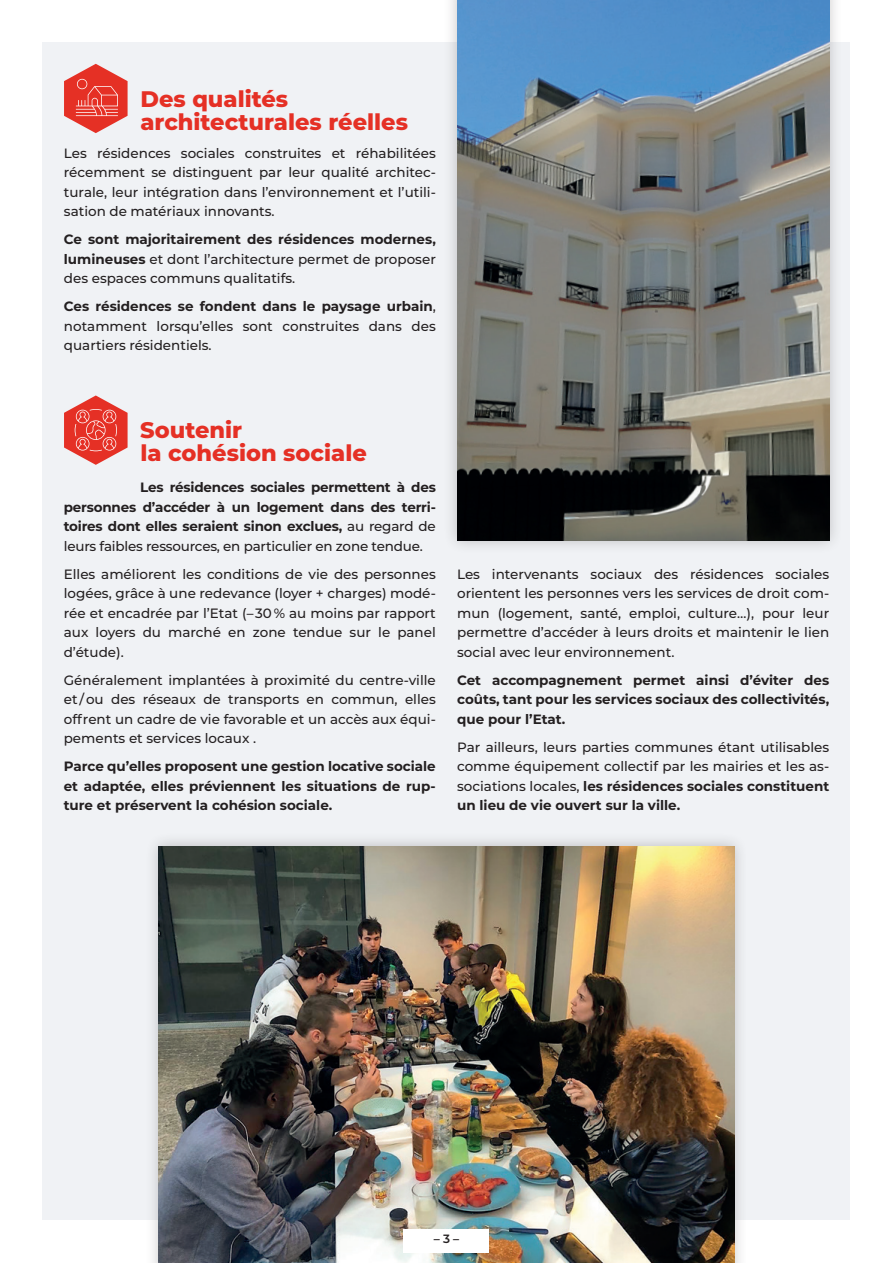
<style>
.page{position:relative;width:893px;height:1263px;background:#fff}
.page>*{position:absolute;margin:0;border:0;box-sizing:border-box;transform-origin:0 0}
.t1{font:800 22.5px/22.5px "Montserrat";color:#e53025}
.t2{font:500 13.5px/19.5px "Montserrat";color:#231f20;text-align:justify}
.t3{font:700 13.5px/19.5px "Montserrat";color:#231f20;text-align:justify}
.t4{font:600 12px "Montserrat";color:#231f20}
.s1{font-weight:700}
.s2{font-weight:500}
</style>
<div class="page">
<div style="left:43px;top:43px;width:807px;height:1177px;background:#f0f2f5"></div>
<div style="left:145px;top:832px;width:603px;height:431px;background:#231f20;opacity:.25"></div>
<img style="left:159px;top:846px;width:575px;height:417px">
<div style="left:404px;top:1229px;width:85px;height:23px;background:#fff"></div>
<svg style="left:64px;top:395px;width:64px;height:70px"></svg>
<svg style="left:64px;top:64px;width:64px;height:69px"></svg>
<div style="left:443px;top:0;width:400px;height:554px;background:#231f20;opacity:.25"></div>
<img style="left:457px;top:0;width:372px;height:540px">
<h1 class="t1" style="left:140px;top:87px;width:269px">Des qualités architecturales réelles</h1>
<p class="t2" style="left:64px;top:143px;width:373px">Les résidences sociales construites et réhabilitées récemment se distinguent par leur qualité architec&shy;turale, leur intégration dans l’environnement et l’utili&shy;sation de matériaux innovants.</p>
<p class="t2" style="left:64px;top:229px;width:373px"><span class="s1">Ce sont majoritairement des résidences modernes, lumineuses</span> et dont l’architecture permet de proposer des espaces communs qualitatifs.</p>
<p class="t2" style="left:64px;top:296px;width:373px"><span class="s1">Ces résidences se fondent dans le paysage urbain</span>, notamment lorsqu’elles sont construites dans des quartiers résidentiels.</p>
<h1 class="t1" style="left:140px;top:418px;width:228px">Soutenir<br>la cohésion sociale</h1>
<p class="t3" style="left:64px;top:477px;width:374px;text-indent:77px">Les résidences sociales permettent à des personnes d’accéder à un logement dans des terri&shy;toires dont elles seraient sinon exclues, <span class="s2">au regard de leurs faibles ressources, en particulier en zone tendue.</span></p>
<p class="t2" style="left:64px;top:564px;width:374px">Elles améliorent les conditions de vie des personnes logées, grâce à une redevance (loyer + charges) modé&shy;rée et encadrée par l’Etat (– 30 % au moins par rapport aux loyers du marché en zone tendue sur le panel d’étude).</p>
<p class="t2" style="left:64px;top:670px;width:374px">Généralement implantées à proximité du centre-ville et / ou des réseaux de transports en commun, elles offrent un cadre de vie favorable et un accès aux équi&shy;pements et services locaux .</p>
<p class="t3" style="left:64px;top:756px;width:374px">Parce qu’elles proposent une gestion locative sociale et adaptée, elles préviennent les situations de rup&shy;ture et préservent la cohésion sociale.</p>
<p class="t2" style="left:457px;top:563px;width:374px">Les intervenants sociaux des résidences sociales orientent les personnes vers les services de droit com&shy;mun (logement, santé, emploi, culture…), pour leur permettre d’accéder à leurs droits et maintenir le lien social avec leur environnement.</p>
<p class="t3" style="left:457px;top:669px;width:374px">Cet accompagnement permet ainsi d’éviter des coûts, tant pour les services sociaux des collectivités, que pour l’Etat.</p>
<p class="t2" style="left:457px;top:736px;width:374px">Par ailleurs, leurs parties communes étant utilisables comme équipement collectif par les mairies et les as&shy;sociations locales, <span class="s1">les résidences sociales constituent un lieu de vie ouvert sur la ville.</span></p>
<p class="t4" style="left:434px;top:1231px;width:27px">– 3 –</p>
</div>
